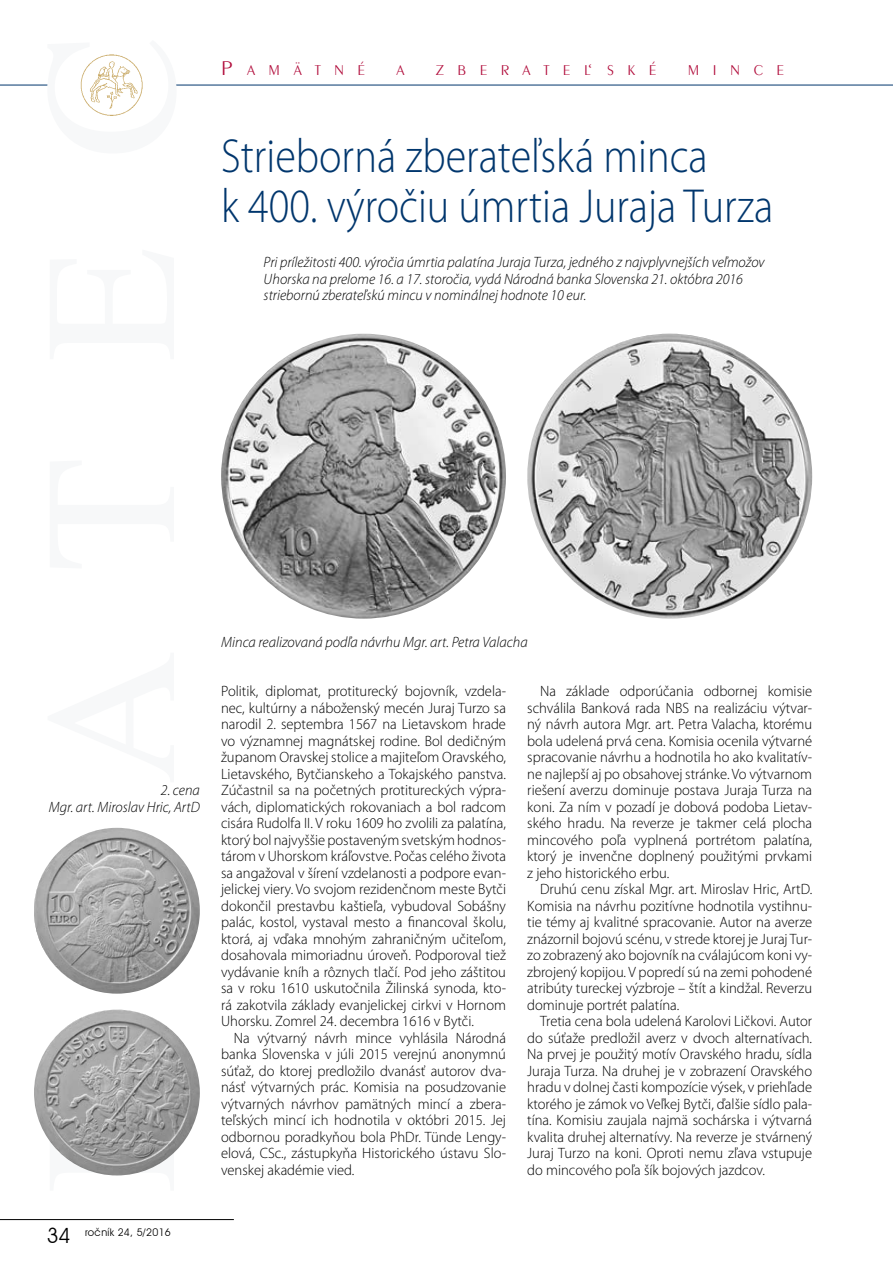
<style>
.page{position:relative;width:893px;height:1263px;background:#fff}
.page>*{position:absolute;margin:0;border:0;box-sizing:border-box;transform-origin:0 0}
.t1{font:300 48px/49.5px "Myriad Pro";color:#00366d;scale:.88 1}
.t2{font:300 15px/16.5px "Myriad Pro";color:#000;text-align:justify}
.t3{font:italic 300 15px/16.5px "Myriad Pro";color:#000}
.t4{font:15px "Exotc 350 Lt BTCE Light";letter-spacing:.9em;color:#b10c3b}
.t5{font:10.5px "Avant Garde IT Cby BT";letter-spacing:.03em;color:#000}
.s1{font-size:21px}
.s2{font-family:"Minion Pro"}
</style>
<div class="page">
<hr style="left:0;top:85px;width:893px;height:1px;background:#00366d">
<div style="left:48px;top:55px;width:128px;height:60px;background:#fff;border-radius:50%"></div>
<img style="left:80px;top:54px;width:63px;height:62px">
<hr style="left:0;top:1219px;width:234px;height:1px;background:#000">
<img style="left:221px;top:334px;width:285px;height:285px;border-radius:142px">
<img style="left:527px;top:334px;width:285px;height:285px;border-radius:142px">
<img style="left:34px;top:1010px;width:166px;height:165px;border-radius:83px">
<img style="left:34px;top:828px;width:166px;height:166px;border-radius:83px">
<p class="t4" style="left:221px;top:60px;width:146px"><span class="s1">P</span> AMÄTN É</p>
<p class="t4" style="left:397px;top:60px;width:9px">A</p>
<p class="t4" style="left:436px;top:60px;width:222px">ZBERATEL<span class="s2">‘</span> SKÉ</p>
<p class="t4" style="left:688px;top:60px;width:98px">MIN CE</p>
<h1 class="t1" style="left:221px;top:132px;width:629px">Strieborná zberateľská minca<br>k 400. výročiu úmrtia Juraja Turza</h1>
<p class="t3" style="left:264px;top:254px;width:503px">Pri príležitosti 400. výročia úmrtia palatína Juraja Turza, jedného z najvplyvnejších veľmožov<br>Uhorska na prelome 16. a 17. storočia, vydá Národná banka Slovenska 21. októbra 2016 striebornú zberateľskú mincu v nominálnej hodnote 10 eur.</p>
<p class="t3" style="left:49px;top:782px;width:153px;text-align:right">2. cena<br>Mgr. art. Miroslav Hric, ArtD</p>
<p class="t5" style="left:47px;top:1226px;width:126px"><span class="s1">34</span> ročník 24, 5/2016</p>
<p class="t3" style="left:221px;top:634px;width:308px">Minca realizovaná podľa návrhu Mgr. art. Petra Valacha</p>
<p class="t2" style="left:221px;top:683px;width:286px">Politik, diplomat, protiturecký bojovník, vzdela&shy;nec, kultúrny a náboženský mecén Juraj Turzo sa narodil 2. septembra 1567 na Lietavskom hrade vo významnej magnátskej rodine. Bol dedičným županom Oravskej stolice a majiteľom Oravského, Lietavského, Bytčianskeho a Tokajského panstva.<br>Zúčastnil sa na početných protitureckých výpra&shy;vách, diplomatických rokovaniach a bol radcom cisára Rudolfa II. V roku 1609 ho zvolili za palatína, ktorý bol najvyššie postaveným svetským hodnos&shy;tárom v Uhorskom kráľovstve. Počas celého života sa angažoval v šírení vzdelanosti a podpore evan&shy;jelickej viery. Vo svojom rezidenčnom meste Bytči dokončil prestavbu kaštieľa, vybudoval Sobášny palác, kostol, vystaval mesto a financoval školu, ktorá, aj vďaka mnohým zahraničným učiteľom, dosahovala mimoriadnu úroveň. Podporoval tiež vydávanie kníh a rôznych tlačí. Pod jeho záštitou sa v roku 1610 uskutočnila Žilinská synoda, kto&shy;rá zakotvila základy evanjelickej cirkvi v Hornom Uhorsku. Zomrel 24. decembra 1616 v Bytči.</p>
<p class="t2" style="left:221px;top:1030px;width:286px;text-indent:13px">Na výtvarný návrh mince vyhlásila Národná banka Slovenska v júli 2015 verejnú anonymnú súťaž, do ktorej predložilo dvanásť autorov dva&shy;násť výtvarných prác. Komisia na posudzovanie výtvarných návrhov pamätných mincí a zbera&shy;teľských mincí ich hodnotila v októbri 2015. Jej odbornou poradkyňou bola PhDr. Tünde Lengy&shy;elová, CSc., zástupkyňa Historického ústavu Slo&shy;venskej akadémie vied.</p>
<p class="t2" style="left:527px;top:683px;width:286px;text-indent:13px">Na základe odporúčania odbornej komisie schválila Banková rada NBS na realizáciu výtvar&shy;ný návrh autora Mgr. art. Petra Valacha, ktorému bola udelená prvá cena. Komisia ocenila výtvarné spracovanie návrhu a hodnotila ho ako kvalitatív&shy;ne najlepší aj po obsahovej stránke. Vo výtvarnom riešení averzu dominuje postava Juraja Turza na koni. Za ním v pozadí je dobová podoba Lietav&shy;ského hradu. Na reverze je takmer celá plocha mincového poľa vyplnená portrétom palatína, ktorý je invenčne doplnený použitými prvkami z jeho historického erbu.</p>
<p class="t2" style="left:527px;top:881px;width:286px;text-indent:13px">Druhú cenu získal Mgr. art. Miroslav Hric, ArtD.<br>Komisia na návrhu pozitívne hodnotila vystihnu&shy;tie témy aj kvalitné spracovanie. Autor na averze znázornil bojovú scénu, v strede ktorej je Juraj Tur&shy;zo zobrazený ako bojovník na cválajúcom koni vy&shy;zbrojený kopijou. V popredí sú na zemi pohodené atribúty tureckej výzbroje – štít a kindžal. Reverzu dominuje portrét palatína.</p>
<p class="t2" style="left:527px;top:1013px;width:286px;text-indent:13px">Tretia cena bola udelená Karolovi Ličkovi. Autor do súťaže predložil averz v dvoch alternatívach.<br>Na prvej je použitý motív Oravského hradu, sídla Juraja Turza. Na druhej je v zobrazení Oravského hradu v dolnej časti kompozície výsek, v priehľade ktorého je zámok vo Veľkej Bytči, ďalšie sídlo pala&shy;tína. Komisiu zaujala najmä sochárska i výtvarná kvalita druhej alternatívy. Na reverze je stvárnený Juraj Turzo na koni. Oproti nemu zľava vstupuje do mincového poľa šík bojových jazdcov.</p>
</div>
